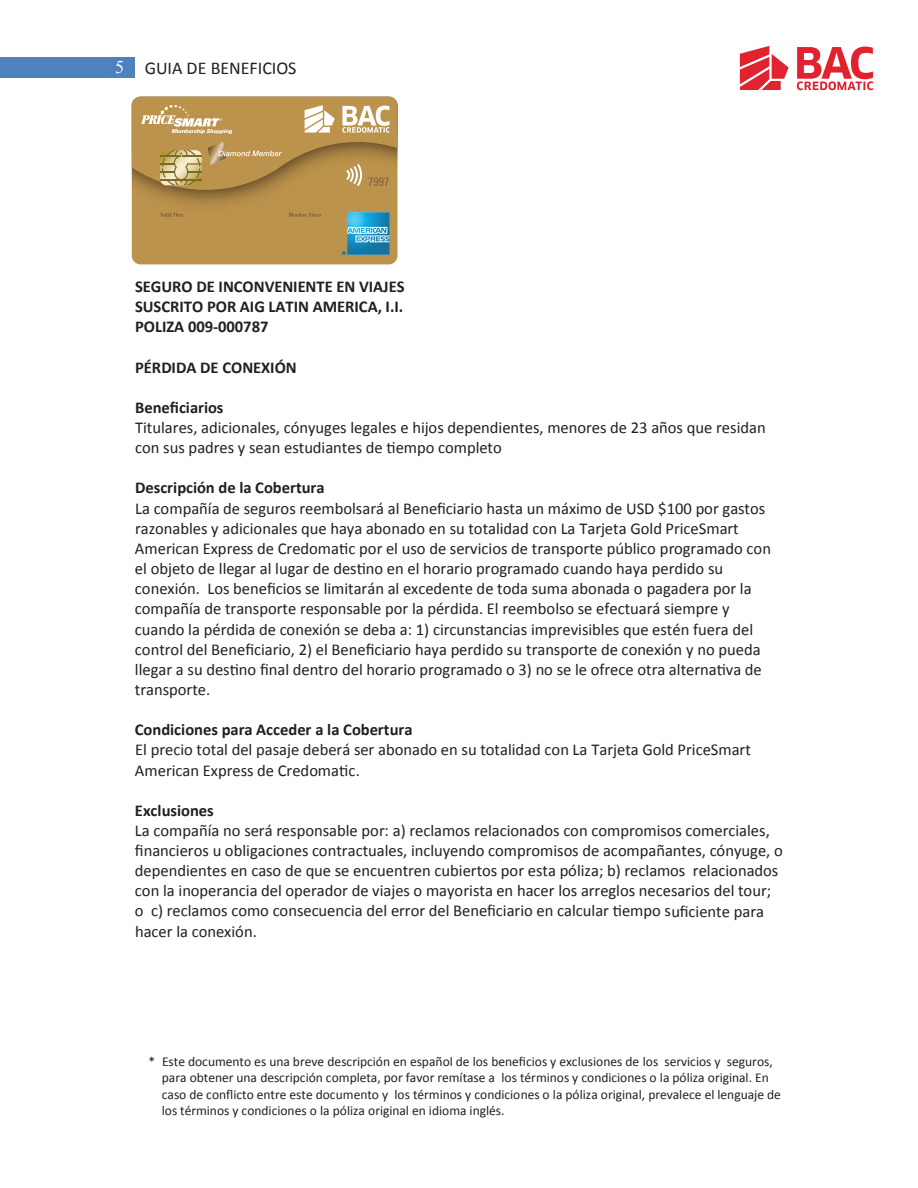
<style>
.page{position:relative;width:918px;height:1188px;background:#fff}
.page>*{position:absolute;margin:0;border:0;box-sizing:border-box;transform-origin:0 0}
.t1{font:18px "Calibri";color:#231f20}
.t2{font:16.5px/20.1px "Calibri";color:#231f20}
.t3{font:700 16.5px/20.1px "Calibri";color:#231f20;text-align:justify}
.t4{font:13.5px/16.5px "Calibri";color:#231f20}
.s1{font-family:"Times New Roman";color:#fff}
</style>
<div class="page">
<div style="left:0;top:57px;width:135px;height:21px;background:#4e82be"></div>
<svg style="left:797px;top:47px;width:76px;height:43px"></svg>
<svg style="left:740px;top:46px;width:49px;height:44px"></svg>
<div style="left:132px;top:219px;width:265px;height:45px;background:#bc934c"></div>
<div style="left:132px;top:202px;width:265px;height:17px;background:#bc934c"></div>
<img style="left:347px;top:212px;width:43px;height:43px">
<svg style="left:160px;top:213px;width:23px;height:4px"></svg>
<svg style="left:289px;top:213px;width:32px;height:4px"></svg>
<svg style="left:342px;top:213px;width:47px;height:42px;background:#4ba0be"></svg>
<svg style="left:132px;top:97px;width:265px;height:105px;background:#bb9859"></svg>
<p class="t1" style="left:115px;top:57px;width:183px"><span class="s1">5</span> GUIA DE BENEFICIOS</p>
<p class="t3" style="left:135px;top:276px;width:271px">SEGURO DE INCONVENIENTE EN VIAJES SUSCRITO POR AIG LATIN AMERICA, I.I.<br>POLIZA 009-000787</p>
<p class="t3" style="left:135px;top:356px;width:163px">PÉRDIDA DE CONEXIÓN</p>
<p class="t3" style="left:135px;top:397px;width:90px">Beneficiarios</p>
<p class="t2" style="left:135px;top:417px;width:632px">Titulares, adicionales, cónyuges legales e hijos dependientes, menores de 23 años que residan con sus padres y sean estudiantes de tiempo completo</p>
<p class="t3" style="left:135px;top:477px;width:191px">Descripción de la Cobertura</p>
<p class="t2" style="left:135px;top:497px;width:638px">La compañía de seguros reembolsará al Beneficiario hasta un máximo de USD $100 por gastos razonables y adicionales que haya abonado en su totalidad con La Tarjeta Gold PriceSmart American Express de Credomatic por el uso de servicios de transporte público programado con el objeto de llegar al lugar de destino en el horario programado cuando haya perdido su conexión. Los beneficios se limitarán al excedente de toda suma abonada o pagadera por la compañía de transporte responsable por la pérdida. El reembolso se efectuará siempre y cuando la pérdida de conexión se deba a: 1) circunstancias imprevisibles que estén fuera del control del Beneficiario, 2) el Beneficiario haya perdido su transporte de conexión y no pueda llegar a su destino final dentro del horario programado o 3) no se le ofrece otra alternativa de transporte.</p>
<p class="t3" style="left:135px;top:719px;width:279px">Condiciones para Acceder a la Cobertura</p>
<p class="t2" style="left:135px;top:739px;width:617px">El precio total del pasaje deberá ser abonado en su totalidad con La Tarjeta Gold PriceSmart<br>American Express de Credomatic.</p>
<p class="t3" style="left:135px;top:800px;width:80px">Exclusiones</p>
<p class="t2" style="left:135px;top:820px;width:649px">La compañía no será responsable por: a) reclamos relacionados con compromisos comerciales, financieros u obligaciones contractuales, incluyendo compromisos de acompañantes, cónyuge, o dependientes en caso de que se encuentren cubiertos por esta póliza; b) reclamos relacionados con la inoperancia del operador de viajes o mayorista en hacer los arreglos necesarios del tour; o c) reclamos como consecuencia del error del Beneficiario en calcular tiempo suficiente para hacer la conexión.</p>
<p class="t4" style="left:162px;top:1052px;width:621px;text-indent:-13px">* Este documento es una breve descripción en español de los beneficios y exclusiones de los servicios y seguros, para obtener una descripción completa, por favor remítase a los términos y condiciones o la póliza original. En caso de conflicto entre este documento y los términos y condiciones o la póliza original, prevalece el lenguaje de los términos y condiciones o la póliza original en idioma inglés.</p>
</div>
